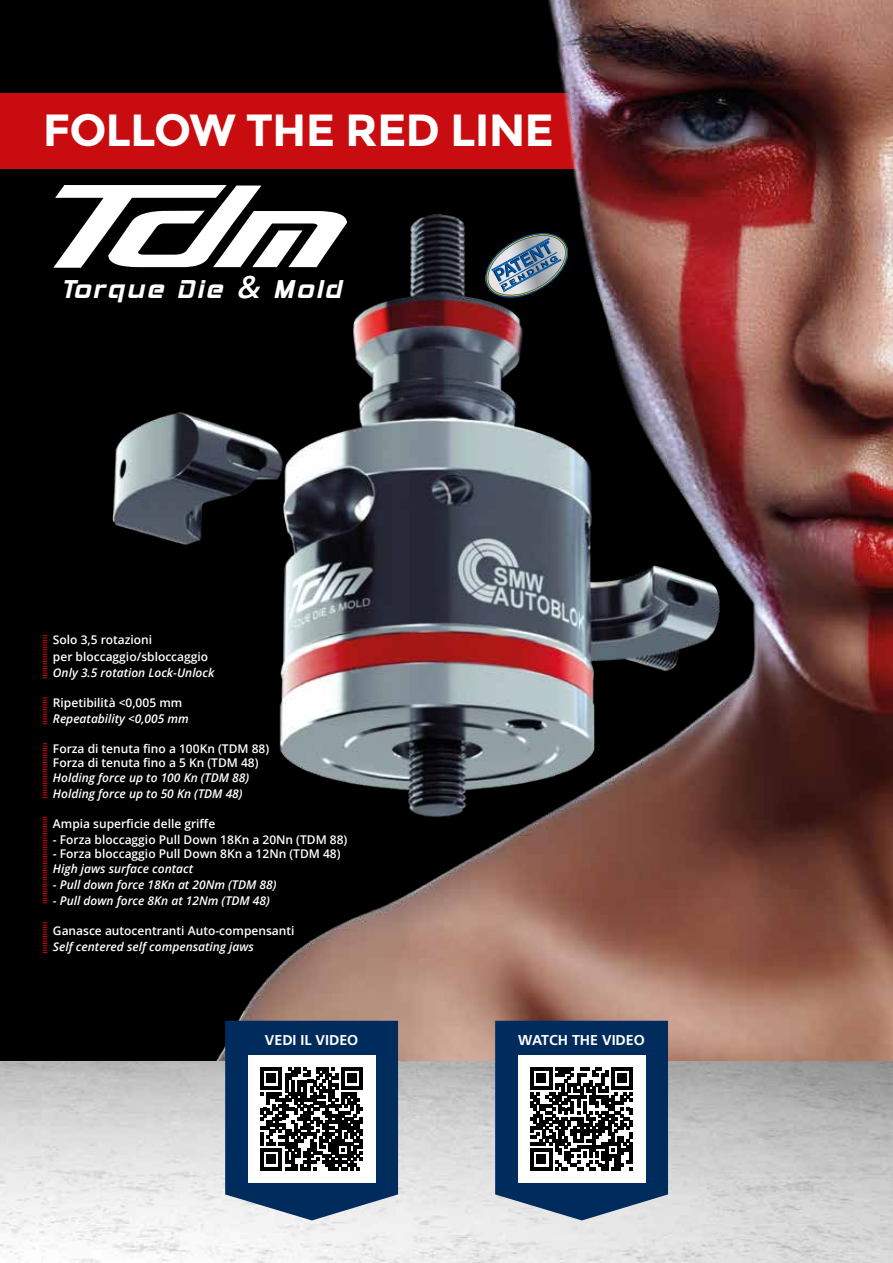
<style>
.page{position:relative;width:893px;height:1263px;background:#000}
.page>*{position:absolute;margin:0;border:0;box-sizing:border-box;transform-origin:0 0}
.t1{font:700 45px "Montserrat";letter-spacing:-.02em;color:#fff}
.t2{font:31.05px "Hemi Head 426";letter-spacing:.08em;color:#fff}
.t3{font:700 16.95px "Helvetica Neue";color:#0055a3}
.t4{font:700 14.25px "Frutiger LT Std";color:#fff}
.t5{font:600 12px/16.2px "Open Sans";color:#fff}
.t6{font:italic 600 12px/16.2px "Open Sans";color:#fff}
.t7{font:700 6.9px "Helvetica Neue";color:#0055a3;scale:1.51 1}
.s1{font-family:"Open Sans";font-weight:600;font-style:italic}
</style>
<div class="page">
<div style="left:0;top:93px;width:808px;height:76px;background:#c90c0f"></div>
<img style="left:216px;top:0;width:677px;height:1061px">
<img style="left:0;top:1061px;width:893px;height:202px">
<svg style="left:53px;top:184px;width:295px;height:84px"></svg>
<img style="left:98px;top:207px;width:629px;height:625px">
<svg style="left:480px;top:230px;width:93px;height:70px"></svg>
<svg style="left:43px;top:635px;width:4px;height:43px"></svg>
<svg style="left:43px;top:743px;width:4px;height:55px"></svg>
<svg style="left:43px;top:817px;width:4px;height:86px"></svg>
<svg style="left:43px;top:697px;width:4px;height:27px"></svg>
<svg style="left:43px;top:922px;width:4px;height:31px"></svg>
<svg style="left:225px;top:1021px;width:173px;height:199px"></svg>
<svg style="left:495px;top:1021px;width:173px;height:199px"></svg>
<h1 class="t1" style="left:43px;top:103px;width:513px">FOLLOW THE RED LINE</h1>
<h2 class="t2" style="left:60px;top:276px;width:282px">Torque Die <span class="s1">&amp;</span> Mold</h2>
<p class="t5" style="left:53px;top:632px;width:157px">Solo 3,5 rotazioni<br>per bloccaggio/sbloccaggio</p>
<p class="t6" style="left:53px;top:664px;width:163px">Only 3.5 rotation Lock-Unlock</p>
<p class="t5" style="left:53px;top:694px;width:131px">Ripetibilità &lt;0,005 mm</p>
<p class="t6" style="left:53px;top:710px;width:137px">Repeatability &lt;0,005 mm</p>
<p class="t5" style="left:53px;top:741px;width:218px;line-height:14.4px">Forza di tenuta fino a 100Kn (TDM 88)<br>Forza di tenuta fino a 5 Kn (TDM 48)</p>
<p class="t6" style="left:53px;top:769px;width:198px">Holding force up to 100 Kn (TDM 88)<br>Holding force up to 50 Kn (TDM 48)</p>
<p class="t5" style="left:53px;top:815px;width:164px">Ampia superficie delle griffe</p>
<p class="t5" style="left:53px;top:831px;width:296px">- Forza bloccaggio Pull Down 18Kn a 20Nn (TDM 88)</p>
<p class="t5" style="left:53px;top:845px;width:289px">- Forza bloccaggio Pull Down 8Kn a 12Nn (TDM 48)</p>
<p class="t6" style="left:53px;top:860px;width:142px">High jaws surface contact</p>
<p class="t6" style="left:53px;top:876px;width:225px">- Pull down force 18Kn at 20Nm (TDM 88)</p>
<p class="t6" style="left:53px;top:892px;width:218px">- Pull down force 8Kn at 12Nm (TDM 48)</p>
<p class="t5" style="left:53px;top:922px;width:243px">Ganasce autocentranti Auto-compensanti</p>
<p class="t6" style="left:53px;top:938px;width:202px">Self centered self compensating jaws</p>
<h3 class="t3" style="left:489px;top:265px;width:66px;rotate:-29deg">PATENT</h3>
<p class="t7" style="left:499px;top:283px;width:44px;rotate:-29deg">PENDING</p>
<p class="t4" style="left:265px;top:1032px;width:95px">VEDI IL VIDEO</p>
<p class="t4" style="left:518px;top:1032px;width:128px">WATCH THE VIDEO</p>
</div>
